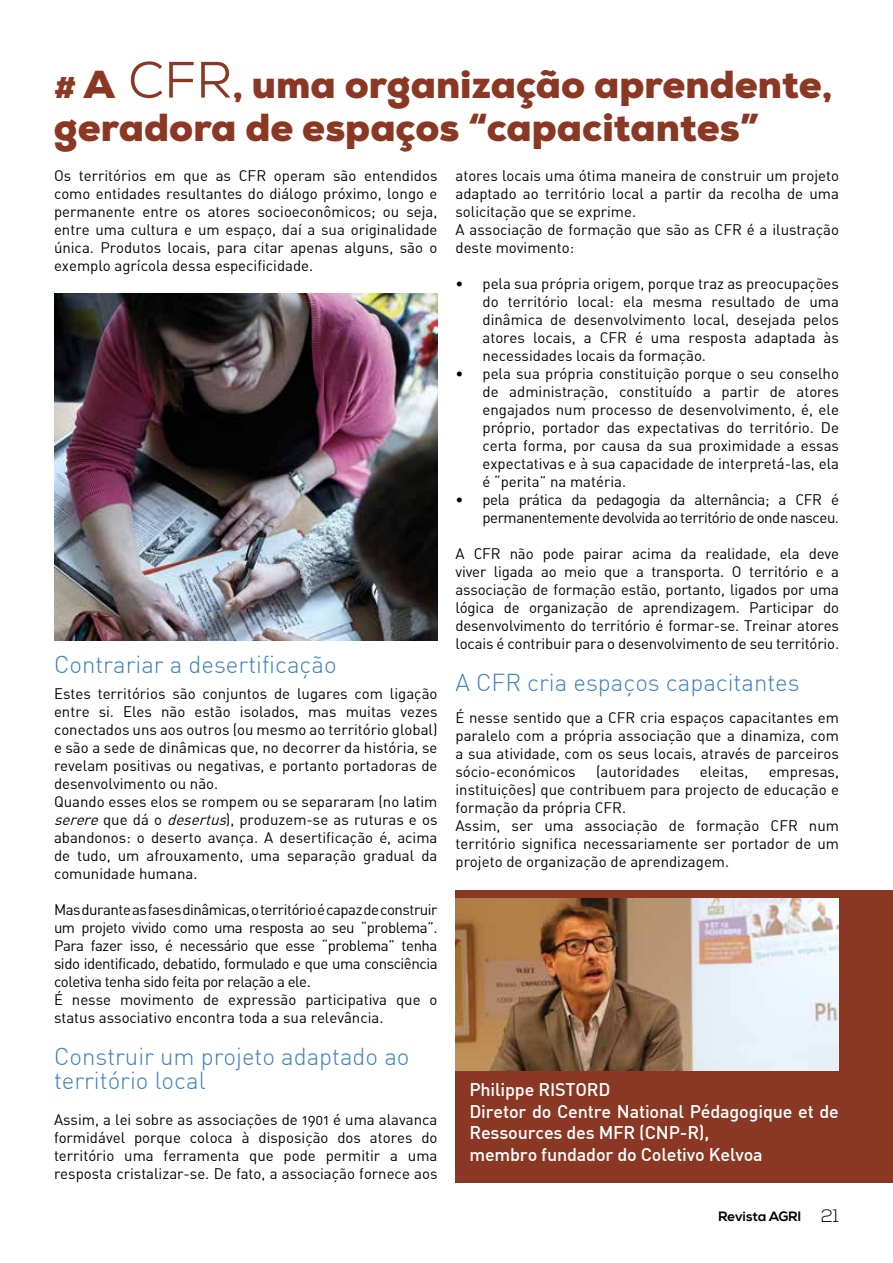
<style>
.page{position:relative;width:893px;height:1263px;background:#fff}
.page>*{position:absolute;margin:0;border:0;box-sizing:border-box;transform-origin:0 0}
.t1{font:900 39px/43.5px "Nexa";color:#8a3824}
.t2{font:300 24px/24px "DIN";color:#3d81be}
.t3{font:500 18px/21.6px "DIN";letter-spacing:-.01em;color:#fff}
.t4{font:15px/18px "DIN Alternate";color:#000;text-align:justify}
.t5{font:15px/18px "DIN Alternate";letter-spacing:-.03em;color:#000}
.t6{font:700 13.5px "Nexa";color:#000}
.s1{font-size:30px}
.s2{font-weight:400;font-size:51px}
.s3{font-style:italic}
.s4{font-weight:300;font-size:18px}
</style>
<div class="page">
<img style="left:54px;top:293px;width:383px;height:347px">
<div style="left:455px;top:890px;width:438px;height:292px;background:#8a3824"></div>
<img style="left:455px;top:898px;width:384px;height:172px">
<h1 class="t1" style="left:54px;top:62px;width:780px"><span class="s1">#</span> A <span class="s2">CFR</span>, uma organização aprendente, geradora de espaços “capacitantes”</h1>
<p class="t4" style="left:54px;top:167px;width:385px">Os territórios em que as CFR operam são entendidos como entidades resultantes do diálogo próximo, longo e permanente entre os atores socioeconômicos; ou seja, entre uma cultura e um espaço, daí a sua originalidade única. Produtos locais, para citar apenas alguns, são o exemplo agrícola dessa especificidade.</p>
<h2 class="t2" style="left:54px;top:652px;width:284px">Contrariar a desertificação</h2>
<p class="t4" style="left:54px;top:684px;width:385px;text-align:left">Estes territórios são conjuntos de lugares com ligação entre si. Eles não estão isolados, mas muitas vezes conectados uns aos outros (ou mesmo ao território global) e são a sede de dinâmicas que, no decorrer da história, se revelam positivas ou negativas, e portanto portadoras de desenvolvimento ou não.<br>Quando esses elos se rompem ou se separaram (no latim <span class="s3">serere</span>que dá o <span class="s3">desertus</span>), produzem-se as ruturas e os abandonos: o deserto avança. A desertificação é, acima de tudo, um afrouxamento, uma separação gradual da comunidade humana.</p>
<p class="t5" style="left:54px;top:900px;width:385px">Mas durante as fases dinâmicas, o território é capaz de construir um projeto vivido como uma resposta ao seu “problema”.<br>Para fazer isso, é necessário que esse “problema” tenha sido identificado, debatido, formulado e que uma consciência coletiva tenha sido feita por relação a ele.<br>É nesse movimento de expressão participativa que o status associativo encontra toda a sua relevância.</p>
<h2 class="t2" style="left:54px;top:1044px;width:357px">Construir um projeto adaptado ao território local</h2>
<p class="t4" style="left:54px;top:1110px;width:385px">Assim, a lei sobre as associações de 1901 é uma alavanca formidável porque coloca à disposição dos atores do território uma ferramenta que pode permitir a uma resposta cristalizar-se. De fato, a associação fornece aos</p>
<p class="t4" style="left:455px;top:167px;width:385px;text-align:left">atores locais uma ótima maneira de construir um projeto adaptado ao território local a partir da recolha de uma solicitação que se exprime.<br>A associação de formação que são as CFR é a ilustração deste movimento:</p>
<p class="t4" style="left:482px;top:275px;width:358px;text-indent:-27px">• pela sua própria origem, porque traz as preocupações do território local: ela mesma resultado de uma dinâmica de desenvolvimento local, desejada pelos atores locais, a CFR é uma resposta adaptada às necessidades locais da formação.</p>
<p class="t4" style="left:482px;top:365px;width:358px;text-indent:-27px">• pela sua própria constituição porque o seu conselho de administração, constituído a partir de atores engajados num processo de desenvolvimento, é, ele próprio, portador das expectativas do território. De certa forma, por causa da sua proximidade a essas expectativas e à sua capacidade de interpretá-las, ela é “perita” na matéria.</p>
<p class="t5" style="left:455px;top:491px;width:385px;text-align:right">• pela prática da pedagogia da alternância; a CFR é permanentemente devolvida ao território de onde nasceu.</p>
<p class="t4" style="left:455px;top:545px;width:385px">A CFR não pode pairar acima da realidade, ela deve viver ligada ao meio que a transporta. O território e a associação de formação estão, portanto, ligados por uma lógica de organização de aprendizagem. Participar do desenvolvimento do território é formar-se. Treinar atores locais é contribuir para o desenvolvimento de seu território.</p>
<h2 class="t2" style="left:455px;top:670px;width:346px">A CFR cria espaços capacitantes</h2>
<p class="t4" style="left:455px;top:708px;width:385px">É nesse sentido que a CFR cria espaços capacitantes em paralelo com a própria associação que a dinamiza, com a sua atividade, com os seus locais, através de parceiros sócio-económicos</p>
<p class="t4" style="left:596px;top:762px;width:85px">(autoridades</p>
<p class="t4" style="left:700px;top:762px;width:50px">eleitas,</p>
<p class="t4" style="left:455px;top:762px;width:385px;text-align:left;text-indent:313px">empresas, instituições) que contribuem para projecto de educação e formação da própria CFR.<br>Assim, ser uma associação de formação CFR num território significa necessariamente ser portador de um projeto de organização de aprendizagem.</p>
<p class="t3" style="left:469px;top:1078px;width:371px">Philippe RISTORD<br>Diretor do Centre National Pédagogique et de<br>Ressources des MFR (CNP-R),<br>membro fundador do Coletivo Kelvoa</p>
<p class="t6" style="left:718px;top:1209px;width:122px">Revista AGRI <span class="s4">21</span></p>
</div>
